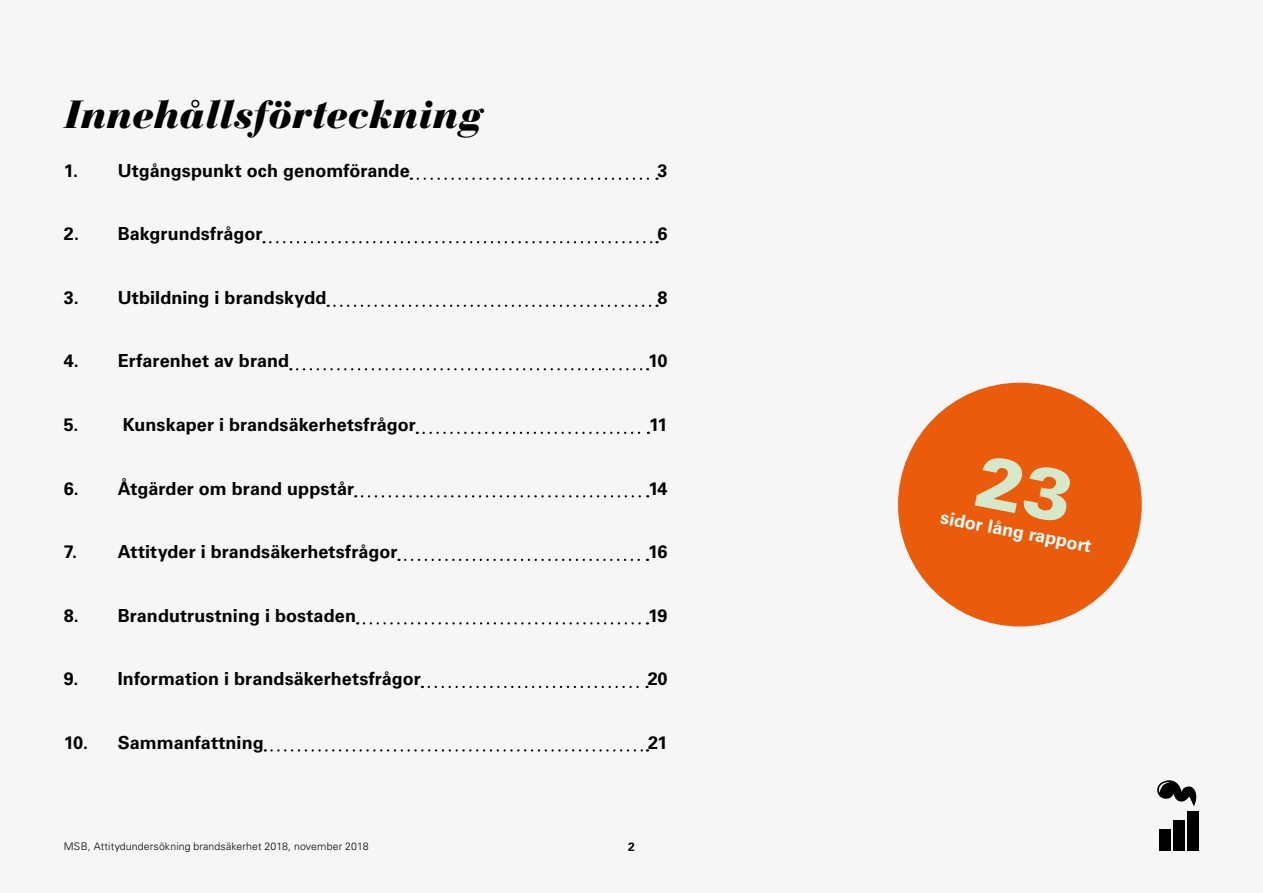
<style>
.page{position:relative;width:1263px;height:893px;background:#f6f6f6}
.page>*{position:absolute;margin:0;border:0;box-sizing:border-box;transform-origin:0 0}
.t1{font:italic 900 39px "Bauer Bodoni Std";letter-spacing:-.01em;color:#000}
.t2{font:700 18px "Univers LT Std";letter-spacing:.005em;color:#000}
.t3{font:700 18px "Univers LT Std";color:#fff}
.t4{font:700 12px "Univers LT Std";color:#000}
.t5{font:300 10.5px "Univers LT Std";letter-spacing:.015em;color:#000}
</style>
<div class="page">
<div style="left:1159px;top:829px;width:12px;height:21px;background:#000"></div>
<div style="left:1173px;top:820px;width:12px;height:30px;background:#000"></div>
<div style="left:1187px;top:811px;width:11px;height:39px;background:#000"></div>
<svg style="left:1157px;top:780px;width:40px;height:26px"></svg>
<svg style="left:418px;top:178px;width:239px;height:2px"></svg>
<svg style="left:270px;top:241px;width:387px;height:2px"></svg>
<svg style="left:328px;top:305px;width:329px;height:2px"></svg>
<svg style="left:297px;top:368px;width:351px;height:2px"></svg>
<svg style="left:424px;top:432px;width:225px;height:2px"></svg>
<svg style="left:362px;top:495px;width:286px;height:2px"></svg>
<svg style="left:405px;top:559px;width:243px;height:2px"></svg>
<svg style="left:364px;top:622px;width:284px;height:2px"></svg>
<svg style="left:429px;top:686px;width:218px;height:2px"></svg>
<svg style="left:272px;top:749px;width:376px;height:2px"></svg>
<div style="left:898px;top:383px;width:244px;height:243px;background:#ea5b0b;border-radius:50%"></div>
<h1 class="t1" style="left:64px;top:90px;width:420px">Innehållsförteckning</h1>
<p class="t2" style="left:64px;top:160px;width:347px">1. Utgångspunkt och genomförande</p>
<p class="t2" style="left:658px;top:160px;width:12px">3</p>
<p class="t2" style="left:64px;top:224px;width:200px">2. Bakgrundsfrågor</p>
<p class="t2" style="left:658px;top:224px;width:12px">6</p>
<p class="t2" style="left:64px;top:287px;width:264px">3. Utbildning i brandskydd</p>
<p class="t2" style="left:658px;top:287px;width:12px">8</p>
<p class="t2" style="left:64px;top:351px;width:227px">4. Erfarenhet av brand</p>
<p class="t2" style="left:648px;top:351px;width:21px">10</p>
<p class="t2" style="left:64px;top:414px;width:16px">5.</p>
<p class="t2" style="left:123px;top:414px;width:294px">Kunskaper i brandsäkerhetsfrågor</p>
<p class="t2" style="left:649px;top:414px;width:20px">11</p>
<p class="t2" style="left:64px;top:478px;width:292px">6. Åtgärder om brand uppstår</p>
<p class="t2" style="left:648px;top:478px;width:21px">14</p>
<p class="t2" style="left:64px;top:541px;width:335px">7. Attityder i brandsäkerhetsfrågor</p>
<p class="t2" style="left:648px;top:541px;width:21px">16</p>
<p class="t2" style="left:64px;top:605px;width:294px">8. Brandutrustning i bostaden</p>
<p class="t2" style="left:648px;top:605px;width:21px">19</p>
<p class="t2" style="left:64px;top:668px;width:358px">9. Information i brandsäkerhetsfrågor</p>
<p class="t2" style="left:648px;top:668px;width:21px">20</p>
<p class="t2" style="left:64px;top:732px;width:201px">10. Sammanfattning</p>
<p class="t2" style="left:648px;top:732px;width:21px">21</p>
<p class="t5" style="left:64px;top:840px;width:306px">MSB, Attitydundersökning brandsäkerhet 2018, november 2018</p>
<p class="t4" style="left:628px;top:840px;width:8px">2</p>
<p class="t3" style="left:943px;top:506px;width:155px;rotate:11deg">sidor lång rapport</p>
</div>
